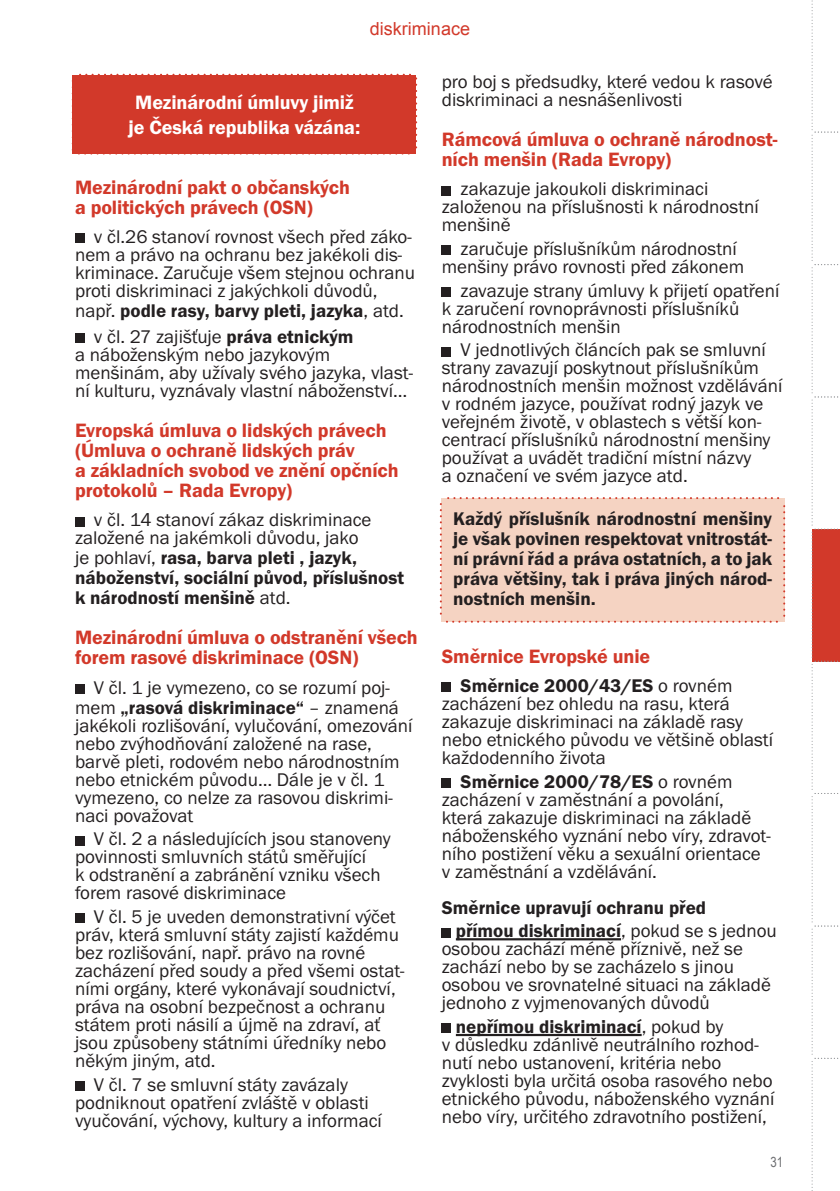
<style>
.page{position:relative;width:840px;height:1191px;background:#fff}
.page>*{position:absolute;margin:0;border:0;box-sizing:border-box;transform-origin:0 0}
.t1{font:600 20px/20px "Franklin Got Itc TEE";letter-spacing:-.005em;color:#d2392a}
.t2{font:600 20px/25.6px "Franklin Got Itc TEE";letter-spacing:-.005em;color:#fff;text-align:center}
.t3{font:19px/18px "Franklin Got Itc TEE";color:#231f20}
.t4{font:600 19px/20px "Franklin Got Itc TEE";color:#231f20}
.t5{font:18px "Arial";color:#d2392a}
.t6{font:14px "Arial Narrow";color:#6c6d70}
.s1{font-weight:400}
.s2{font-weight:600}
</style>
<div class="page">
<div style="left:75px;top:234px;width:9px;height:9px;background:#231f20"></div>
<div style="left:75px;top:333px;width:9px;height:10px;background:#231f20"></div>
<div style="left:75px;top:517px;width:9px;height:9px;background:#231f20"></div>
<div style="left:75px;top:684px;width:9px;height:9px;background:#231f20"></div>
<div style="left:75px;top:836px;width:9px;height:9px;background:#231f20"></div>
<div style="left:75px;top:913px;width:9px;height:10px;background:#231f20"></div>
<div style="left:75px;top:1081px;width:9px;height:9px;background:#231f20"></div>
<hr style="left:455px;top:938px;width:165px;height:2px;background:#231f20">
<hr style="left:455px;top:1034px;width:186px;height:2px;background:#231f20">
<div style="left:441px;top:186px;width:10px;height:9px;background:#231f20"></div>
<div style="left:441px;top:246px;width:10px;height:9px;background:#231f20"></div>
<div style="left:441px;top:287px;width:10px;height:10px;background:#231f20"></div>
<div style="left:441px;top:347px;width:10px;height:9px;background:#231f20"></div>
<div style="left:441px;top:682px;width:10px;height:10px;background:#231f20"></div>
<div style="left:441px;top:778px;width:10px;height:9px;background:#231f20"></div>
<div style="left:441px;top:928px;width:10px;height:9px;background:#231f20"></div>
<div style="left:441px;top:1023px;width:10px;height:10px;background:#231f20"></div>
<div style="left:72px;top:74px;width:345px;height:80px;background:#d2392a"></div>
<div style="left:439px;top:497px;width:345px;height:125px;background:#f5d3c2"></div>
<svg style="left:811px;top:0;width:29px;height:1191px"></svg>
<p class="t5" style="left:370px;top:16px;width:102px">diskriminace</p>
<p class="t2" style="left:129px;top:90px;width:233px">Mezinárodní úmluvy jimiž je Česká republika vázána:</p>
<p class="t1" style="left:75px;top:177px;width:276px">Mezinárodní pakt o občanských a politických právech (OSN)</p>
<p class="t3" style="left:75px;top:228px;width:341px;text-indent:19px">v čl.26 stanoví rovnost všech před záko&shy;nem a právo na ochranu bez jakékoli dis&shy;kriminace. Zaručuje všem stejnou ochranu proti diskriminaci z jakýchkoli důvodů,</p>
<p class="t4" style="left:94px;top:298px;width:311px;line-height:25.6px;text-indent:-19px"><span class="s1">např.</span> podle rasy, barvy pleti, jazyka<span class="s1">, atd. v čl. 27 zajišťuje</span> práva etnickým</p>
<p class="t3" style="left:75px;top:346px;width:339px">a náboženským nebo jazykovým menšinám, aby užívaly svého jazyka, vlast&shy;ní kulturu, vyznávaly vlastní náboženství…</p>
<p class="t1" style="left:75px;top:420px;width:325px">Evropská úmluva o lidských právech (Úmluva o ochraně lidských práv<br>a základních svobod ve znění opčních protokolů – Rada Evropy)</p>
<p class="t3" style="left:75px;top:511px;width:298px;text-indent:19px">v čl. 14 stanoví zákaz diskriminace založené na jakémkoli důvodu, jako</p>
<p class="t4" style="left:75px;top:548px;width:330px"><span class="s1">je pohlaví,</span> rasa, barva pleti , jazyk, náboženství, sociální původ, příslušnost k národností menšině <span class="s1">atd.</span></p>
<p class="t1" style="left:75px;top:628px;width:344px">Mezinárodní úmluva o odstranění všech forem rasové diskriminace (OSN)</p>
<p class="t3" style="left:75px;top:677px;width:325px;line-height:20px;text-align:center">V čl. 1 je vymezeno, co se rozumí poj&shy;mem <span class="s2">„rasová diskriminace“</span> – znamená</p>
<p class="t3" style="left:75px;top:716px;width:339px">jakékoli rozlišování, vylučování, omezování nebo zvýhodňování založené na rase, barvě pleti, rodovém nebo národnostním nebo etnickém původu… Dále je v čl. 1 vymezeno, co nelze za rasovou diskrimi&shy;naci považovat</p>
<p class="t3" style="left:75px;top:830px;width:317px;text-indent:19px">V čl. 2 a následujících jsou stanoveny povinnosti smluvních států směřující<br>k odstranění a zabránění vzniku všech forem rasové diskriminace</p>
<p class="t3" style="left:75px;top:908px;width:331px;text-indent:19px">V čl. 5 je uveden demonstrativní výčet práv, která smluvní státy zajistí každému bez rozlišování, např. právo na rovné zacházení před soudy a před všemi ostat&shy;ními orgány, které vykonávají soudnictví, práva na osobní bezpečnost a ochranu státem proti násilí a újmě na zdraví, ať jsou způsobeny státními úředníky nebo někým jiným, atd.</p>
<p class="t3" style="left:75px;top:1075px;width:308px;text-indent:19px">V čl. 7 se smluvní státy zavázaly podniknout opatření zvláště v oblasti vyučování, výchovy, kultury a informací</p>
<p class="t3" style="left:441px;top:73px;width:332px">pro boj s předsudky, které vedou k rasové diskriminaci a nesnášenlivosti</p>
<p class="t1" style="left:441px;top:130px;width:337px">Rámcová úmluva o ochraně národnost&shy;ních menšin (Rada Evropy)</p>
<p class="t3" style="left:441px;top:180px;width:318px;text-indent:19px">zakazuje jakoukoli diskriminaci založenou na příslušnosti k národnostní menšině</p>
<p class="t3" style="left:441px;top:240px;width:304px;text-indent:19px">zaručuje příslušníkům národnostní menšiny právo rovnosti před zákonem</p>
<p class="t3" style="left:441px;top:282px;width:339px;text-indent:19px">zavazuje strany úmluvy k přijetí opatření k zaručení rovnoprávnosti příslušníků národnostních menšin</p>
<p class="t3" style="left:441px;top:341px;width:342px;text-indent:19px">V jednotlivých článcích pak se smluvní strany zavazují poskytnout příslušníkům národnostních menšin možnost vzdělávání v rodném jazyce, používat rodný jazyk ve veřejném životě, v oblastech s větší kon&shy;centrací příslušníků národnostní menšiny používat a uvádět tradiční místní názvy<br>a označení ve svém jazyce atd.</p>
<p class="t4" style="left:453px;top:508px;width:320px;text-align:justify">Každý příslušník národnostní menšiny je však povinen respektovat vnitrostát&shy;ní právní řád a práva ostatních, a to jak práva většiny, tak i práva jiných národ&shy;nostních menšin.</p>
<p class="t1" style="left:441px;top:646px;width:210px">Směrnice Evropské unie</p>
<p class="t3" style="left:441px;top:677px;width:332px;text-indent:19px"><span class="s2">Směrnice 2000/43/ES</span> o rovném zacházení bez ohledu na rasu, která zakazuje diskriminaci na základě rasy nebo etnického původu ve většině oblastí každodenního života</p>
<p class="t3" style="left:441px;top:772px;width:330px;text-indent:19px"><span class="s2">Směrnice 2000/78/ES</span> o rovném zacházení v zaměstnání a povolání,<br>která zakazuje diskriminaci na základě náboženského vyznání nebo víry, zdravot&shy;ního postižení věku a sexuální orientace v zaměstnání a vzdělávání.</p>
<p class="t4" style="left:455px;top:895px;width:322px;line-height:23.6px;text-indent:-14px">Směrnice upravují ochranu před<br>přímou diskriminací<span class="s1">, pokud se s jednou</span></p>
<p class="t3" style="left:441px;top:940px;width:330px">osobou zachází méně příznivě, než se zachází nebo by se zacházelo s jinou osobou ve srovnatelné situaci na základě jednoho z vyjmenovaných důvodů</p>
<p class="t3" style="left:441px;top:1018px;width:334px;text-indent:14px"><span class="s2">nepřímou diskriminací</span>, pokud by<br>v důsledku zdánlivě neutrálního rozhod&shy;nutí nebo ustanovení, kritéria nebo zvyklosti byla určitá osoba rasového nebo etnického původu, náboženského vyznání nebo víry, určitého zdravotního postižení,</p>
<p class="t6" style="left:770px;top:1152px;width:14px">31</p>
</div>
